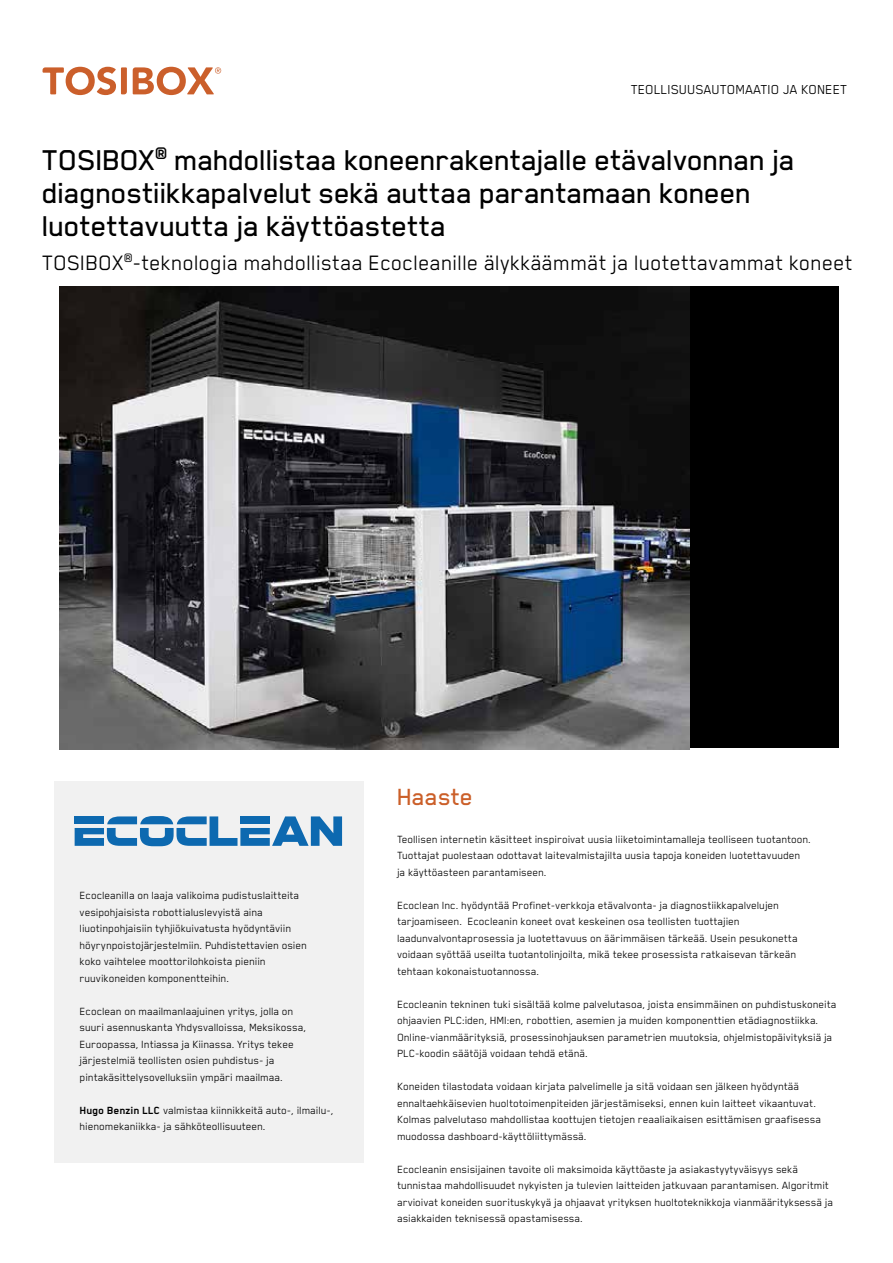
<style>
.page{position:relative;width:893px;height:1263px;background:#fff}
.page>*{position:absolute;margin:0;border:0;box-sizing:border-box;transform-origin:0 0}
.t1{font:500 33px/33px "Blender";letter-spacing:-.015em;color:#000}
.t2{font:500 27px "Blender";color:#cb5f29}
.t3{font:24px "Blender";color:#000}
.t4{font:15px "Blender";color:#000}
.t5{font:12px/16.5px "Blender";color:#000}
.s1{font-weight:700}
</style>
<div class="page">
<svg style="left:43px;top:67px;width:178px;height:28px"></svg>
<div style="left:54px;top:781px;width:310px;height:381px;background:#f1f1f1"></div>
<svg style="left:75px;top:816px;width:267px;height:30px"></svg>
<div style="left:610px;top:286px;width:228px;height:462px;background:#000"></div>
<img style="left:59px;top:286px;width:630px;height:463px">
<p class="t4" style="left:631px;top:82px;width:218px">TEOLLISUUSAUTOMAATIO JA KONEET</p>
<h1 class="t1" style="left:43px;top:143px;width:755px">TOSIBOX<sup>®</sup> mahdollistaa koneenrakentajalle etävalvonnan ja diagnostiikkapalvelut sekä auttaa parantamaan koneen luotettavuutta ja käyttöastetta</h1>
<h3 class="t3" style="left:43px;top:250px;width:812px">TOSIBOX<sup>®</sup>-teknologia mahdollistaa Ecocleanille älykkäämmät ja luotettavammat koneet</h3>
<p class="t5" style="left:80px;top:887px;width:229px">Ecocleanilla on laaja valikoima pudistuslaitteita vesipohjaisista robottialuslevyistä aina liuotinpohjaisiin tyhjiökuivatusta hyödyntäviin höyrynpoistojärjestelmiin. Puhdistettavien osien koko vaihtelee moottorilohkoista pieniin ruuvikoneiden komponentteihin.</p>
<p class="t5" style="left:80px;top:1003px;width:228px">Ecoclean on maailmanlaajuinen yritys, jolla on suuri asennuskanta Yhdysvalloissa, Meksikossa, Euroopassa, Intiassa ja Kiinassa. Yritys tekee järjestelmiä teollisten osien puhdistus- ja pintakäsittelysovelluksiin ympäri maailmaa.</p>
<p class="t5" style="left:80px;top:1102px;width:255px"><span class="s1">Hugo Benzin LLC</span> valmistaa kiinnikkeitä auto-, ilmailu-, hienomekaniikka- ja sähköteollisuuteen.</p>
<h2 class="t2" style="left:397px;top:783px;width:78px">Haaste</h2>
<p class="t5" style="left:397px;top:830px;width:415px">Teollisen internetin käsitteet inspiroivat uusia liiketoimintamalleja teolliseen tuotantoon.<br>Tuottajat puolestaan odottavat laitevalmistajilta uusia tapoja koneiden luotettavuuden ja käyttöasteen parantamiseen.</p>
<p class="t5" style="left:397px;top:896px;width:402px">Ecoclean Inc. hyödyntää Profinet-verkkoja etävalvonta- ja diagnostiikkapalvelujen tarjoamiseen. Ecocleanin koneet ovat keskeinen osa teollisten tuottajien laadunvalvontaprosessia ja luotettavuus on äärimmäisen tärkeää. Usein pesukonetta voidaan syöttää useilta tuotantolinjoilta, mikä tekee prosessista ratkaisevan tärkeän tehtaan kokonaistuotannossa.</p>
<p class="t5" style="left:397px;top:995px;width:441px">Ecocleanin tekninen tuki sisältää kolme palvelutasoa, joista ensimmäinen on puhdistuskoneita ohjaavien PLC:iden, HMI:en, robottien, asemien ja muiden komponenttien etädiagnostiikka.<br>Online-vianmäärityksiä, prosessinohjauksen parametrien muutoksia, ohjelmistopäivityksiä ja PLC-koodin säätöjä voidaan tehdä etänä.</p>
<p class="t5" style="left:397px;top:1078px;width:426px">Koneiden tilastodata voidaan kirjata palvelimelle ja sitä voidaan sen jälkeen hyödyntää ennaltaehkäisevien huoltotoimenpiteiden järjestämiseksi, ennen kuin laitteet vikaantuvat.<br>Kolmas palvelutaso mahdollistaa koottujen tietojen reaaliaikaisen esittämisen graafisessa muodossa dashboard-käyttöliittymässä.</p>
<p class="t5" style="left:397px;top:1160px;width:438px">Ecocleanin ensisijainen tavoite oli maksimoida käyttöaste ja asiakastyytyväisyys sekä tunnistaa mahdollisuudet nykyisten ja tulevien laitteiden jatkuvaan parantamisen. Algoritmit arvioivat koneiden suorituskykyä ja ohjaavat yrityksen huoltoteknikkoja vianmäärityksessä ja asiakkaiden teknisessä opastamisessa.</p>
</div>
